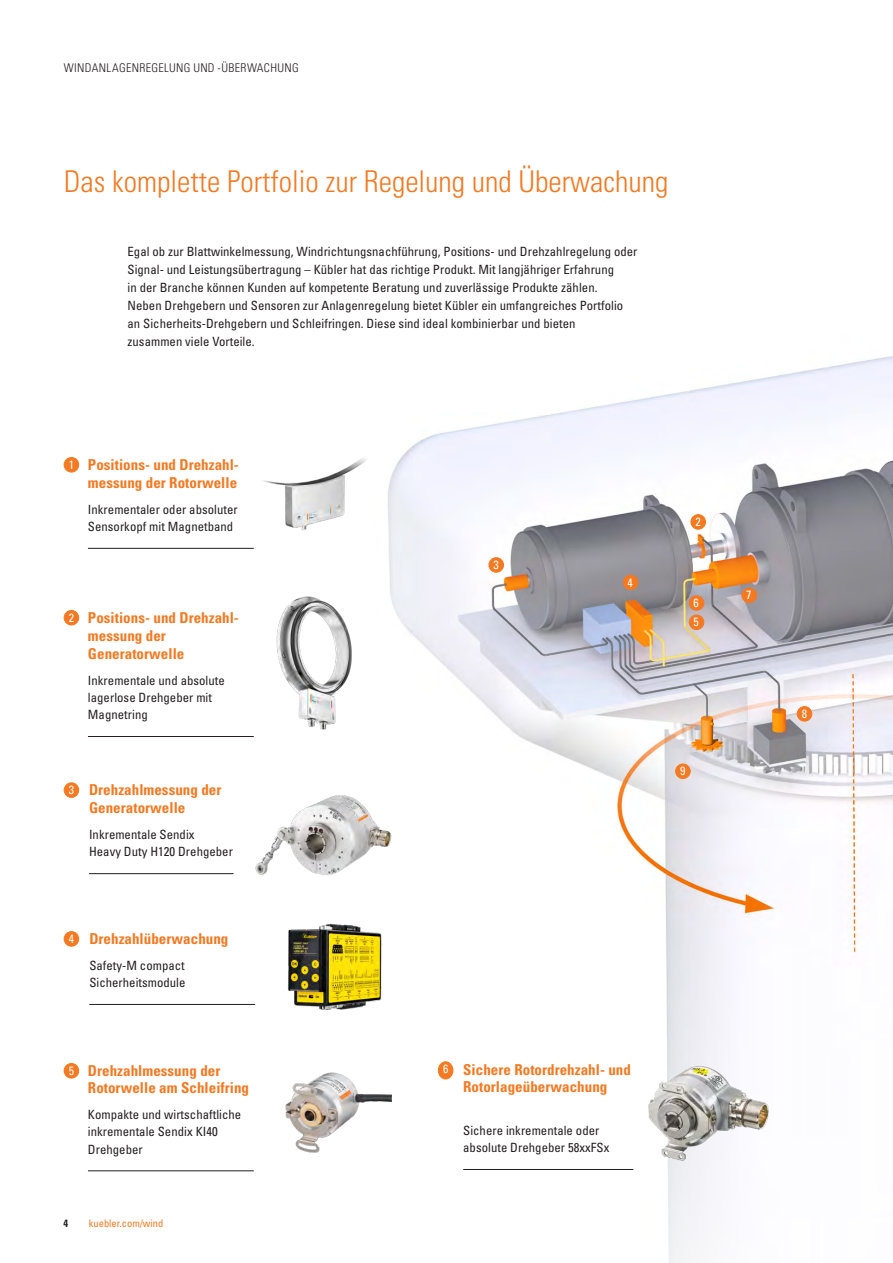
<style>
.page{position:relative;width:893px;height:1263px;background:#fff}
.page>*{position:absolute;margin:0;border:0;box-sizing:border-box;transform-origin:0 0}
.Head_orange{font:300 condensed 30px "Univers LT Std";color:#f47921}
.Windrad_head{font:700 condensed 15px/18px "Univers LT Std";letter-spacing:.005em;color:#f47921}
.Imagetext{font:condensed 12.75px/18px "Univers LT Std";letter-spacing:.005em;color:#231f20}
.Windrad_copy{font:condensed 12.75px/17.2px "Univers LT Std";letter-spacing:.005em;color:#231f20}
.t1{font:300 condensed 12px "Univers LT Std";letter-spacing:.03em;color:#231f20}
.t2{font:condensed 12px "Univers LT Std";color:#fff}
.t3{font:condensed 10.5px "Univers LT Std";color:#f47921}
.t4{font:700 condensed 10.5px "Univers LT Std";color:#231f20}
</style>
<div class="page">
<img style="left:63px;top:356px;width:830px;height:907px">
<div style="left:689px;top:615px;width:15px;height:14px;background:#f47921;border-radius:50%"></div>
<div style="left:689px;top:615px;width:15px;height:15px;border:1px solid #f47921;border-radius:50%"></div>
<div style="left:742px;top:588px;width:14px;height:15px;background:#f47921;border-radius:50%"></div>
<div style="left:742px;top:588px;width:15px;height:15px;border:1px solid #f47921;border-radius:50%"></div>
<div style="left:623px;top:575px;width:15px;height:15px;background:#f47921;border-radius:50%"></div>
<div style="left:623px;top:575px;width:15px;height:15px;border:1px solid #f47921;border-radius:50%"></div>
<div style="left:797px;top:706px;width:15px;height:15px;background:#f47921;border-radius:50%"></div>
<div style="left:797px;top:706px;width:15px;height:15px;border:1px solid #f47921;border-radius:50%"></div>
<div style="left:676px;top:764px;width:14px;height:14px;background:#f47921;border-radius:50%"></div>
<div style="left:675px;top:764px;width:16px;height:15px;border:1px solid #f47921;border-radius:50%"></div>
<div style="left:689px;top:596px;width:15px;height:14px;background:#f47921;border-radius:50%"></div>
<div style="left:689px;top:595px;width:15px;height:16px;border:1px solid #f47921;border-radius:50%"></div>
<div style="left:489px;top:558px;width:14px;height:14px;background:#f47921;border-radius:50%"></div>
<div style="left:489px;top:557px;width:15px;height:16px;border:1px solid #f47921;border-radius:50%"></div>
<div style="left:691px;top:515px;width:14px;height:14px;background:#f47921;border-radius:50%"></div>
<div style="left:691px;top:514px;width:15px;height:16px;border:1px solid #f47921;border-radius:50%"></div>
<div style="left:64px;top:457px;width:15px;height:15px;background:#f47921;border-radius:50%"></div>
<div style="left:64px;top:457px;width:15px;height:15px;border:1px solid #f47921;border-radius:50%"></div>
<div style="left:64px;top:610px;width:15px;height:15px;background:#f47921;border-radius:50%"></div>
<div style="left:64px;top:610px;width:15px;height:15px;border:1px solid #f47921;border-radius:50%"></div>
<div style="left:64px;top:783px;width:15px;height:14px;background:#f47921;border-radius:50%"></div>
<div style="left:64px;top:782px;width:15px;height:16px;border:1px solid #f47921;border-radius:50%"></div>
<div style="left:64px;top:932px;width:15px;height:14px;background:#f47921;border-radius:50%"></div>
<div style="left:64px;top:931px;width:15px;height:15px;border:1px solid #f47921;border-radius:50%"></div>
<div style="left:438px;top:1062px;width:15px;height:17px;background:#f47921;border-radius:50%"></div>
<div style="left:438px;top:1061px;width:15px;height:18px;border:1px solid #f47921;border-radius:50%"></div>
<div style="left:64px;top:1063px;width:15px;height:15px;background:#f47921;border-radius:50%"></div>
<div style="left:64px;top:1063px;width:15px;height:15px;border:1px solid #f47921;border-radius:50%"></div>
<img style="left:643px;top:1057px;width:132px;height:106px">
<img style="left:285px;top:917px;width:99px;height:99px">
<img style="left:243px;top:790px;width:148px;height:105px">
<img style="left:274px;top:1057px;width:117px;height:108px">
<img style="left:259px;top:449px;width:111px;height:104px">
<img style="left:269px;top:593px;width:93px;height:138px">
<hr style="left:88px;top:1170px;width:166px;height:1px;background:#231f20">
<hr style="left:88px;top:548px;width:166px;height:1px;background:#231f20">
<hr style="left:88px;top:736px;width:166px;height:1px;background:#231f20">
<hr style="left:89px;top:873px;width:145px;height:1px;background:#231f20">
<hr style="left:89px;top:1004px;width:166px;height:1px;background:#231f20">
<hr style="left:463px;top:1169px;width:170px;height:1px;background:#231f20">
<p class="t1" style="left:64px;top:61px;width:236px">WINDANLAGENREGELUNG UND -ÜBERWACHUNG</p>
<p class="Head_orange" style="left:64px;top:163px;width:606px">Das komplette Portfolio zur Regelung und Überwachung</p>
<p class="Imagetext" style="left:128px;top:242px;width:511px">Egal ob zur Blattwinkelmessung, Windrichtungsnachführung, Positions- und Drehzahlregelung oder<br>Signal- und Leistungsübertragung – Kübler hat das richtige Produkt. Mit langjähriger Erfahrung<br>in der Branche können Kunden auf kompetente Beratung und zuverlässige Produkte zählen.</p>
<p class="Imagetext" style="left:128px;top:296px;width:497px">Neben Drehgebern und Sensoren zur Anlagenregelung bietet Kübler ein umfangreiches Portfolio</p>
<p class="Imagetext" style="left:128px;top:314px;width:449px">an Sicherheits-Drehgebern und Schleifringen. Diese sind ideal kombinierbar und bieten</p>
<p class="Imagetext" style="left:128px;top:332px;width:129px">zusammen viele Vorteile.</p>
<p class="t2" style="left:69px;top:457px;width:7px">1</p>
<p class="Windrad_head" style="left:88px;top:456px;width:153px">Positions- und Drehzahl&shy;messung der Rotorwelle</p>
<p class="Windrad_copy" style="left:88px;top:500px;width:151px">Inkrementaler oder absoluter<br>Sensorkopf mit Magnetband</p>
<p class="t2" style="left:494px;top:557px;width:7px">3</p>
<p class="t2" style="left:628px;top:575px;width:7px">4</p>
<p class="t2" style="left:69px;top:610px;width:7px">2</p>
<p class="Windrad_head" style="left:88px;top:609px;width:153px">Positions- und Drehzahl-</p>
<p class="Windrad_head" style="left:88px;top:627px;width:98px">messung der<br>Generatorwelle</p>
<p class="Windrad_copy" style="left:88px;top:671px;width:138px">Inkrementale und absolute lagerlose Drehgeber mit<br>Magnetring</p>
<p class="t2" style="left:69px;top:782px;width:7px">3</p>
<p class="Windrad_head" style="left:89px;top:781px;width:134px">Drehzahlmessung der<br>Generatorwelle</p>
<p class="Windrad_copy" style="left:89px;top:826px;width:145px">Inkrementale Sendix<br>Heavy Duty H120 Drehgeber</p>
<p class="t2" style="left:69px;top:931px;width:7px">4</p>
<p class="Windrad_head" style="left:89px;top:930px;width:141px">Drehzahlüberwachung</p>
<p class="Windrad_copy" style="left:89px;top:957px;width:98px">Safety-M compact<br>Sicherheitsmodule</p>
<p class="t2" style="left:69px;top:1063px;width:7px">5</p>
<p class="t2" style="left:443px;top:1061px;width:7px">6</p>
<p class="Windrad_head" style="left:88px;top:1062px;width:163px;line-height:17.2px">Drehzahlmessung der<br>Rotorwelle am Schleifring</p>
<p class="Windrad_copy" style="left:88px;top:1106px;width:155px">Kompakte und wirtschaftliche inkrementale Sendix KI40<br>Drehgeber</p>
<p class="Windrad_head" style="left:463px;top:1061px;width:169px;line-height:17.2px">Sichere Rotordrehzahl- und<br>Rotorlageüberwachung</p>
<p class="Windrad_copy" style="left:463px;top:1122px;width:148px">Sichere inkrementale oder absolute Drehgeber 58xxFSx</p>
<p class="t4" style="left:63px;top:1216px;width:6px">4</p>
<p class="t3" style="left:89px;top:1216px;width:76px">kuebler.com/wind</p>
<p class="t2" style="left:696px;top:514px;width:7px">2</p>
<p class="t2" style="left:693px;top:595px;width:7px">6</p>
<p class="t2" style="left:693px;top:614px;width:7px">5</p>
<p class="t2" style="left:680px;top:763px;width:7px">9</p>
<p class="t2" style="left:746px;top:588px;width:7px">7</p>
<p class="t2" style="left:802px;top:706px;width:7px">8</p>
</div>
